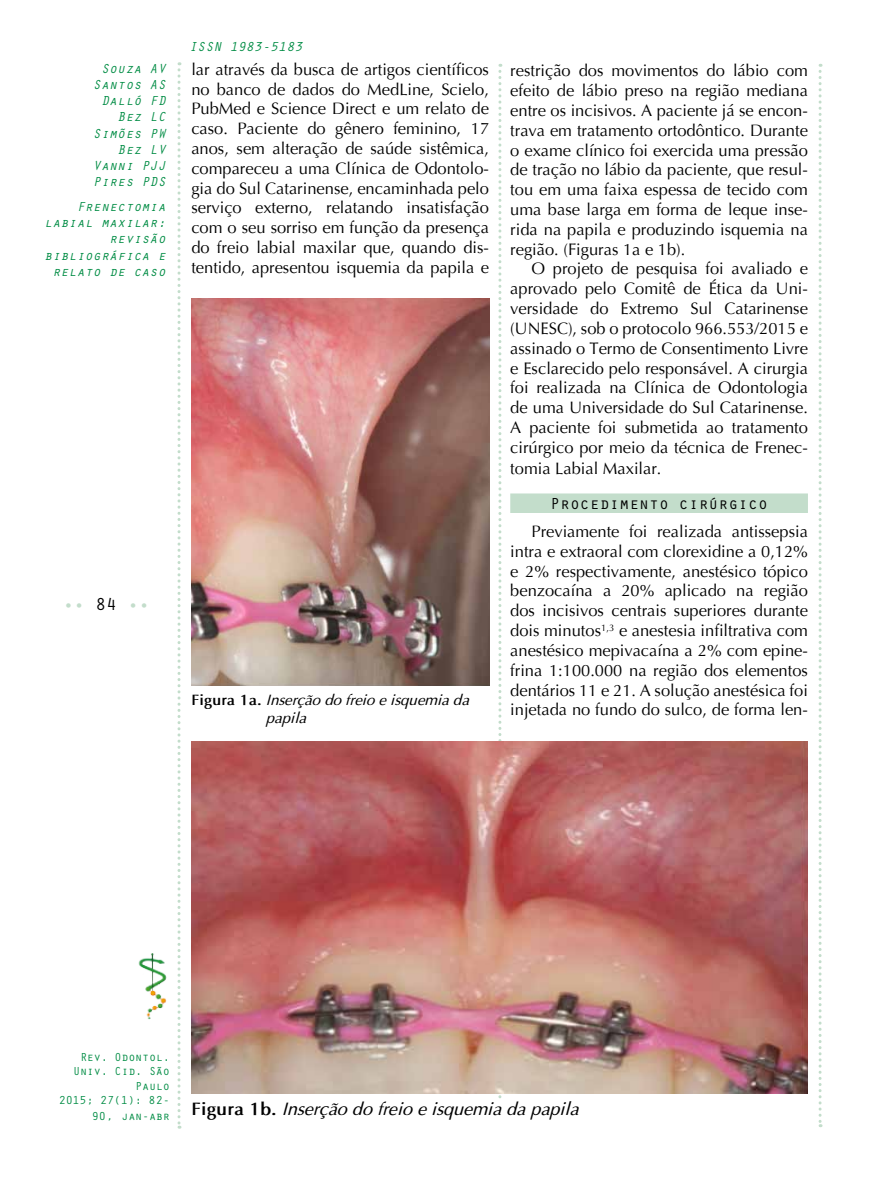
<style>
.page{position:relative;width:893px;height:1191px;background:#fff}
.page>*{position:absolute;margin:0;border:0;box-sizing:border-box;transform-origin:0 0}
.t1{font:italic 18px "Optima";color:#000}
.t2{font:18px "Orator Std";color:#c3ddcb}
.t3{font:16.5px/19.8px "Optima";color:#000;text-align:justify}
.t4{font:16.5px "Orator Std";color:#000}
.t5{font:italic 15px/18px "Optima";color:#000}
.t6{font:italic 13.5px/16.2px "Orator Std";color:#008c44;text-align:right}
.t7{font:12px/14.4px "Orator Std";letter-spacing:-.025em;color:#008c44;text-align:right}
.s1{color:#000}
.s2{font-weight:700;font-style:normal}
</style>
<div class="page">
<svg style="left:178px;top:62px;width:3px;height:1066px"></svg>
<svg style="left:498px;top:64px;width:3px;height:1035px"></svg>
<svg style="left:819px;top:64px;width:3px;height:1063px"></svg>
<img style="left:138px;top:953px;width:28px;height:66px">
<div style="left:510px;top:493px;width:298px;height:20px;background:#c3ddcb"></div>
<img style="left:191px;top:298px;width:298px;height:388px">
<img style="left:191px;top:741px;width:617px;height:353px">
<p class="t6" style="left:93px;top:60px;width:74px">Souza AV<br>Santos AS<br>Dalló FD<br>Bez LC<br>Simões PW<br>Bez LV<br>Vanni PJJ<br>Pires PDS</p>
<p class="t6" style="left:44px;top:198px;width:123px">Frenectomia labial maxilar: revisão bibliográfica e relato de caso</p>
<p class="t2" style="left:63px;top:591px;width:88px">•• <span class="s1">84</span> ••</p>
<p class="t6" style="left:189px;top:38px;width:115px">ISSN 1983-5183</p>
<p class="t3" style="left:191px;top:60px;width:299px">lar através da busca de artigos científicos no banco de dados do MedLine, Scielo, PubMed e Science Direct e um relato de caso. Paciente do gênero feminino, 17 anos, sem alteração de saúde sistêmica, compareceu a uma Clínica de Odontolo&shy;gia do Sul Catarinense, encaminhada pelo serviço externo, relatando insatisfação com o seu sorriso em função da presença do freio labial maxilar que, quando dis&shy;tentido, apresentou isquemia da papila e</p>
<p class="t3" style="left:510px;top:61px;width:299px">restrição dos movimentos do lábio com efeito de lábio preso na região mediana entre os incisivos. A paciente já se encon&shy;trava em tratamento ortodôntico. Durante o exame clínico foi exercida uma pressão de tração no lábio da paciente, que resul&shy;tou em uma faixa espessa de tecido com uma base larga em forma de leque inse&shy;rida na papila e produzindo isquemia na região. (Figuras 1a e 1b).</p>
<p class="t3" style="left:510px;top:259px;width:299px;text-indent:21px">O projeto de pesquisa foi avaliado e aprovado pelo Comitê de Ética da Uni&shy;versidade do Extremo Sul Catarinense (UNESC), sob o protocolo 966.553/2015 e assinado o Termo de Consentimento Livre e Esclarecido pelo responsável. A cirurgia foi realizada na Clínica de Odontologia de uma Universidade do Sul Catarinense.<br>A paciente foi submetida ao tratamento cirúrgico por meio da técnica de Frenec-</p>
<p class="t3" style="left:510px;top:459px;width:153px">tomia Labial Maxilar.</p>
<p class="t4" style="left:550px;top:491px;width:219px">Procedimento cirúrgico</p>
<p class="t3" style="left:510px;top:522px;width:299px;text-indent:21px">Previamente foi realizada antissepsia intra e extraoral com clorexidine a 0,12% e 2% respectivamente, anestésico tópico benzocaína a 20% aplicado na região dos incisivos centrais superiores durante dois minutos<sup>1,3</sup> e anestesia infiltrativa com anestésico mepivacaína a 2% com epine&shy;frina 1:100.000 na região dos elementos dentários 11 e 21. A solução anestésica foi injetada no fundo do sulco, de forma len-</p>
<p class="t5" style="left:266px;top:691px;width:205px;text-indent:-75px"><span class="s2">Figura 1a.</span> Inserção do freio e isquemia da papila</p>
<p class="t7" style="left:59px;top:1049px;width:113px">Rev. Odontol.<br>Univ. Cid. São<br>Paulo<br>2015; 27(1): 82-</p>
<p class="t7" style="left:92px;top:1108px;width:80px">90, jan-abr</p>
<p class="t1" style="left:191px;top:1097px;width:389px"><span class="s2">Figura 1b.</span> Inserção do freio e isquemia da papila</p>
</div>
